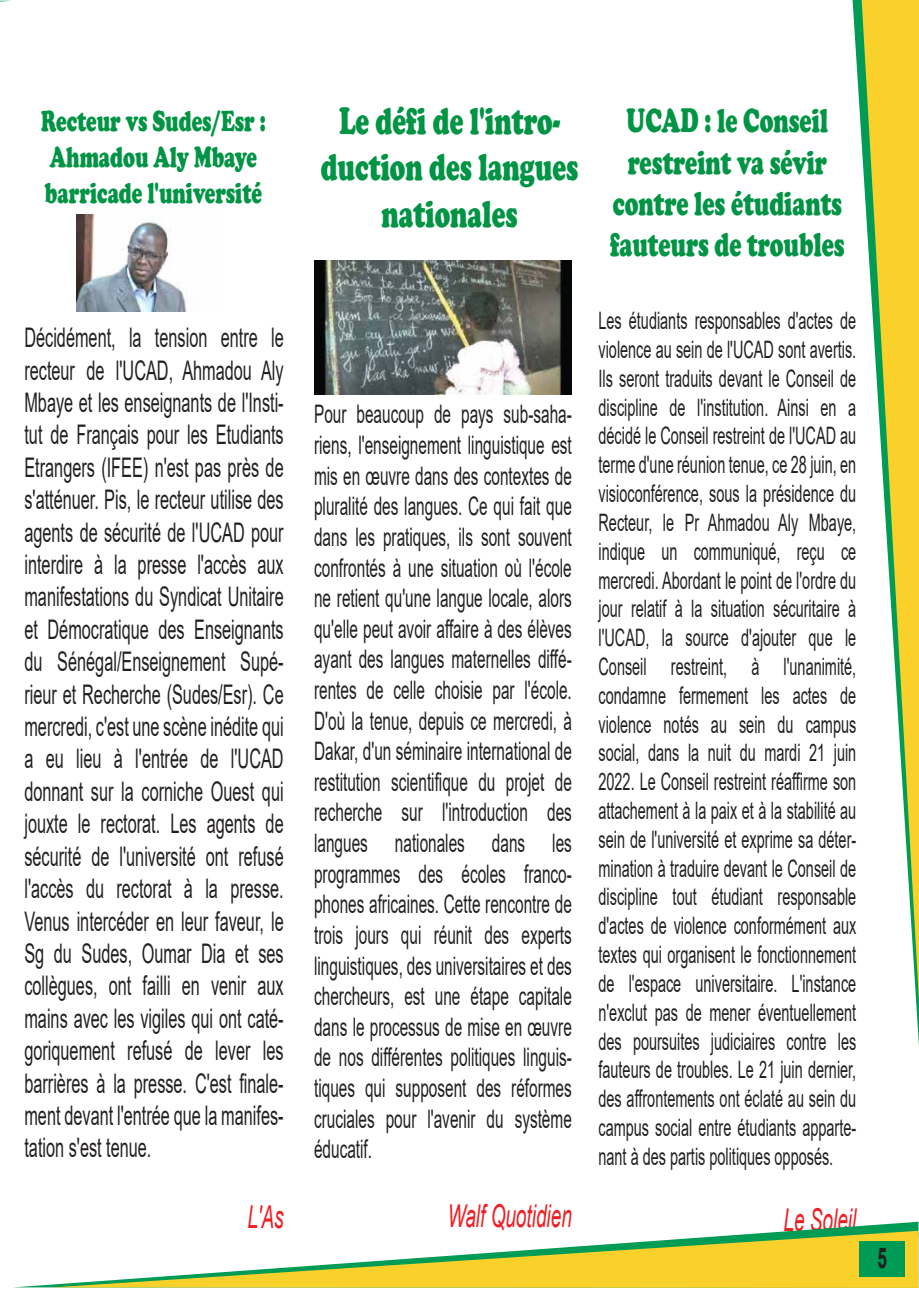
<style>
.page{position:relative;width:919px;height:1289px;background:#fff}
.page>*{position:absolute;margin:0;border:0;box-sizing:border-box;transform-origin:0 0}
.t1{font:900 39px/46.8px "Cooper";color:#009444;text-align:center;scale:.66 1}
.t2{font:900 34.5px/41.4px "Cooper";color:#009444;text-align:center;scale:.66 1}
.t3{font:italic 31.5px "Arial";color:#ed1f24;scale:.6 1}
.t4{font:900 30px/36px "Cooper";color:#009444;scale:.66 1}
.t5{font:700 28.5px "Arial";color:#231f20;scale:.6 1}
.t6{font:27px/32.4px "Arial";color:#231f20;text-align:justify;scale:.6 1}
.t7{font:25.5px/30.6px "Arial";color:#231f20;text-align:justify;scale:.6 1}
.t8{font:24px/28.8px "Arial";color:#231f20;text-align:justify;scale:.6 1}
</style>
<div class="page">
<svg style="left:19px;top:1221px;width:899px;height:66px"></svg>
<svg style="left:53px;top:1230px;width:865px;height:57px"></svg>
<svg style="left:852px;top:0;width:66px;height:1030px"></svg>
<svg style="left:861px;top:0;width:57px;height:1000px"></svg>
<div style="left:859px;top:1240px;width:45px;height:36px;background:#009b55"></div>
<img style="left:77px;top:214px;width:110px;height:98px">
<img style="left:314px;top:260px;width:258px;height:134px">
<p class="t4" style="left:41px;top:103px;width:342px">Recteur vs Sudes/Esr :<br>Ahmadou Aly Mbaye barricade l'université</p>
<p class="t6" style="left:24px;top:321px;width:433px">Décidément, la tension entre le recteur de l'UCAD, Ahmadou Aly Mbaye et les enseignants de l'Insti&shy;tut de Français pour les Etudiants Etrangers (IFEE) n'est pas près de s'atténuer. Pis, le recteur utilise des agents de sécurité de l'UCAD pour interdire à la presse l'accès aux manifestations du Syndicat Unitaire et Démocratique des Enseignants du Sénégal/Enseignement Supé&shy;rieur et Recherche (Sudes/Esr). Ce mercredi, c'est une scène inédite qui a eu lieu à l'entrée de l'UCAD donnant sur la corniche Ouest qui jouxte le rectorat. Les agents de sécurité de l'université ont refusé l'accès du rectorat à la presse.<br>Venus intercéder en leur faveur, le Sg du Sudes, Oumar Dia et ses collègues, ont failli en venir aux mains avec les vigiles qui ont caté&shy;goriquement refusé de lever les barrières à la presse. C'est finale&shy;ment devant l'entrée que la manifes&shy;tation s'est tenue.</p>
<h3 class="t3" style="left:247px;top:1196px;width:62px">L'As</h3>
<h1 class="t1" style="left:321px;top:97px;width:391px">Le défi de l'intro&shy;duction des langues nationales</h1>
<h2 class="t2" style="left:610px;top:100px;width:357px">UCAD : le Conseil restreint va sévir contre les étudiants fauteurs de troubles</h2>
<p class="t7" style="left:314px;top:399px;width:431px">Pour beaucoup de pays sub-saha&shy;riens, l'enseignement linguistique est mis en œuvre dans des contextes de pluralité des langues. Ce qui fait que dans les pratiques, ils sont souvent confrontés à une situation où l'école ne retient qu'une langue locale, alors qu'elle peut avoir affaire à des élèves ayant des langues maternelles diffé&shy;rentes de celle choisie par l'école.<br>D'où la tenue, depuis ce mercredi, à Dakar, d'un séminaire international de restitution scientifique du projet de recherche sur l'introduction des langues nationales dans les programmes des écoles franco&shy;phones africaines. Cette rencontre de trois jours qui réunit des experts linguistiques, des universitaires et des chercheurs, est une étape capitale dans le processus de mise en œuvre de nos différentes politiques linguis&shy;tiques qui supposent des réformes cruciales pour l'avenir du système éducatif.</p>
<h3 class="t3" style="left:447px;top:1195px;width:208px">Walf Quotidien</h3>
<p class="t8" style="left:598px;top:306px;width:431px">Les étudiants responsables d'actes de violence au sein de l'UCAD sont avertis.<br>Ils seront traduits devant le Conseil de discipline de l'institution. Ainsi en a décidé le Conseil restreint de l'UCAD au terme d'une réunion tenue, ce 28 juin, en visioconférence, sous la présidence du Recteur, le Pr Ahmadou Aly Mbaye, indique un communiqué, reçu ce mercredi. Abordant le point de l'ordre du jour relatif à la situation sécuritaire à l'UCAD, la source d'ajouter que le Conseil restreint, à l'unanimité, condamne fermement les actes de violence notés au sein du campus social, dans la nuit du mardi 21 juin 2022. Le Conseil restreint réaffirme son attachement à la paix et à la stabilité au sein de l'université et exprime sa déter&shy;mination à traduire devant le Conseil de discipline tout étudiant responsable d'actes de violence conformément aux textes qui organisent le fonctionnement de l'espace universitaire. L'instance n'exclut pas de mener éventuellement des poursuites judiciaires contre les fauteurs de troubles. Le 21 juin dernier, des affrontements ont éclaté au sein du campus social entre étudiants apparte&shy;nant à des partis politiques opposés.</p>
<h3 class="t3" style="left:783px;top:1199px;width:123px">Le Soleil</h3>
<p class="t5" style="left:877px;top:1237px;width:17px">5</p>
</div>
